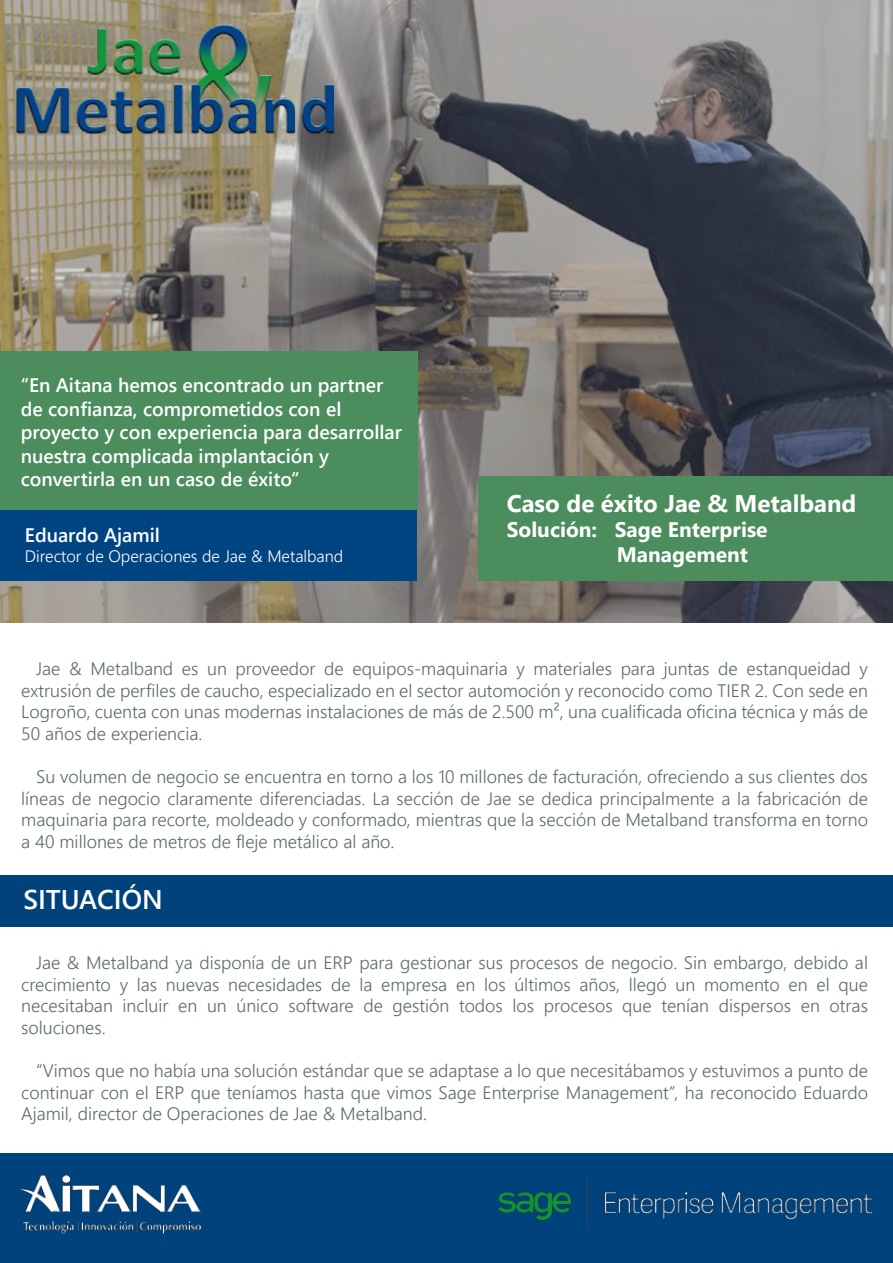
<style>
.page{position:relative;width:893px;height:1263px;background:#fff}
.page>*{position:absolute;margin:0;border:0;box-sizing:border-box;transform-origin:0 0}
.t1{font:600 27px "Segoe UI";color:#fff}
.t2{font:700 24px "Segoe UI";color:#fff}
.t3{font:700 21px/25.2px "Segoe UI";color:#fff}
.t4{font:600 19.5px/23.4px "Segoe UI";color:#fff}
.t5{font:300 18px/21.6px "Segoe UI";color:#5b6a6d;text-align:justify}
.t6{font:300 16.5px "Segoe UI";color:#fff}
</style>
<div class="page">
<img style="left:0;top:0;width:893px;height:622px">
<div style="left:479px;top:476px;width:414px;height:104px;background:#4c8d5e"></div>
<div style="left:0;top:1153px;width:893px;height:110px;background:#00427b"></div>
<div style="left:1px;top:509px;width:416px;height:71px;background:#004482"></div>
<div style="left:0;top:351px;width:417px;height:158px;background:#4c8d5e"></div>
<div style="left:0;top:875px;width:893px;height:51px;background:#00427b"></div>
<img style="left:19px;top:1175px;width:182px;height:59px">
<img style="left:16px;top:24px;width:317px;height:111px">
<img style="left:497px;top:1175px;width:375px;height:54px">
<p class="t4" style="left:21px;top:372px;width:383px">“En Aitana hemos encontrado un partner de confianza, comprometidos con el proyecto y con experiencia para desarrollar nuestra complicada implantación y convertirla en un caso de éxito“</p>
<p class="t4" style="left:25px;top:522px;width:137px">Eduardo Ajamil</p>
<p class="t6" style="left:25px;top:540px;width:320px">Director de Operaciones de Jae &amp; Metalband</p>
<h2 class="t2" style="left:507px;top:480px;width:351px">Caso de éxito Jae &amp; Metalband</h2>
<p class="t3" style="left:617px;top:515px;width:152px;text-indent:-110px">Solución: Sage Enterprise<br>Management</p>
<p class="t5" style="left:21px;top:656px;width:848px;text-indent:15px">Jae &amp; Metalband es un proveedor de equipos-maquinaria y materiales para juntas de estanqueidad y extrusión de perfiles de caucho, especializado en el sector automoción y reconocido como TIER 2. Con sede en Logroño, cuenta con unas modernas instalaciones de más de 2.500 m², una cualificada oficina técnica y más de 50 años de experiencia.</p>
<p class="t5" style="left:21px;top:764px;width:848px;text-indent:15px">Su volumen de negocio se encuentra en torno a los 10 millones de facturación, ofreciendo a sus clientes dos líneas de negocio claramente diferenciadas. La sección de Jae se dedica principalmente a la fabricación de maquinaria para recorte, moldeado y conformado, mientras que la sección de Metalband transforma en torno a 40 millones de metros de fleje metálico al año.</p>
<h1 class="t1" style="left:23px;top:874px;width:141px">SITUACIÓN</h1>
<p class="t5" style="left:21px;top:950px;width:848px;text-indent:15px">Jae &amp; Metalband ya disponía de un ERP para gestionar sus procesos de negocio. Sin embargo, debido al crecimiento y las nuevas necesidades de la empresa en los últimos años, llegó un momento en el que necesitaban incluir en un único software de gestión todos los procesos que tenían dispersos en otras soluciones.</p>
<p class="t5" style="left:21px;top:1058px;width:848px;text-indent:15px">“Vimos que no había una solución estándar que se adaptase a lo que necesitábamos y estuvimos a punto de continuar con el ERP que teníamos hasta que vimos Sage Enterprise Management”, ha reconocido Eduardo Ajamil, director de Operaciones de Jae &amp; Metalband.</p>
</div>
